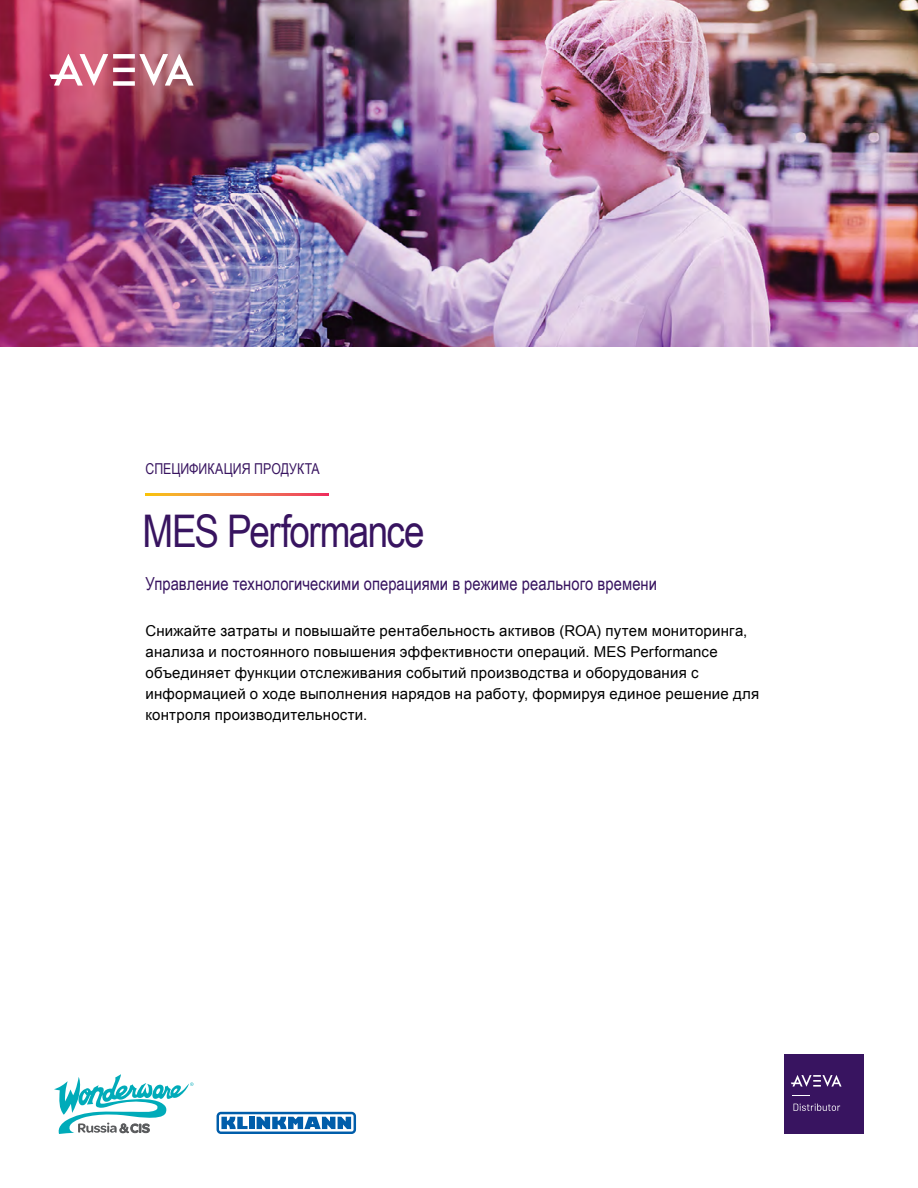
<style>
.page{position:relative;width:918px;height:1188px;background:#fff}
.page>*{position:absolute;margin:0;border:0;box-sizing:border-box;transform-origin:0 0}
.t1{font:45px "Arial Narrow";letter-spacing:-.035em;color:#381460}
.t2{font:18px "Arial Narrow";letter-spacing:.005em;color:#381460}
.t3{font:15px/21px "Arial";letter-spacing:.015em;color:#000}
.t4{font:15px "Arial Narrow";letter-spacing:.005em;color:#381460}
</style>
<div class="page">
<img style="left:0;top:0;width:918px;height:346px">
<div style="left:113px;top:81px;width:22px;height:5px;background:#fff"></div>
<hr style="left:113px;top:68px;width:22px;height:4px;background:#fff">
<div style="left:113px;top:54px;width:22px;height:5px;background:#fff"></div>
<svg style="left:49px;top:54px;width:59px;height:32px"></svg>
<svg style="left:139px;top:54px;width:55px;height:32px"></svg>
<svg style="left:146px;top:494px;width:182px;height:1px"></svg>
<svg style="left:54px;top:1074px;width:139px;height:60px"></svg>
<svg style="left:217px;top:1112px;width:139px;height:22px"></svg>
<div style="left:784px;top:1054px;width:80px;height:80px;background:#381460"></div>
<svg style="left:791px;top:1075px;width:51px;height:12px"></svg>
<svg style="left:794px;top:1104px;width:46px;height:7px"></svg>
<p class="t4" style="left:146px;top:458px;width:176px">СПЕЦИФИКАЦИЯ ПРОДУКТА</p>
<h1 class="t1" style="left:142px;top:498px;width:284px">MES Performance</h1>
<p class="t2" style="left:146px;top:571px;width:513px">Управление технологическими операциями в режиме реального времени</p>
<p class="t3" style="left:146px;top:621px;width:615px">Снижайте затраты и повышайте рентабельность активов (ROA) путем мониторинга, анализа и постоянного повышения эффективности операций. MES Performance объединяет функции отслеживания событий производства и оборудования с информацией о ходе выполнения нарядов на работу, формируя единое решение для контроля производительности.</p>
</div>
